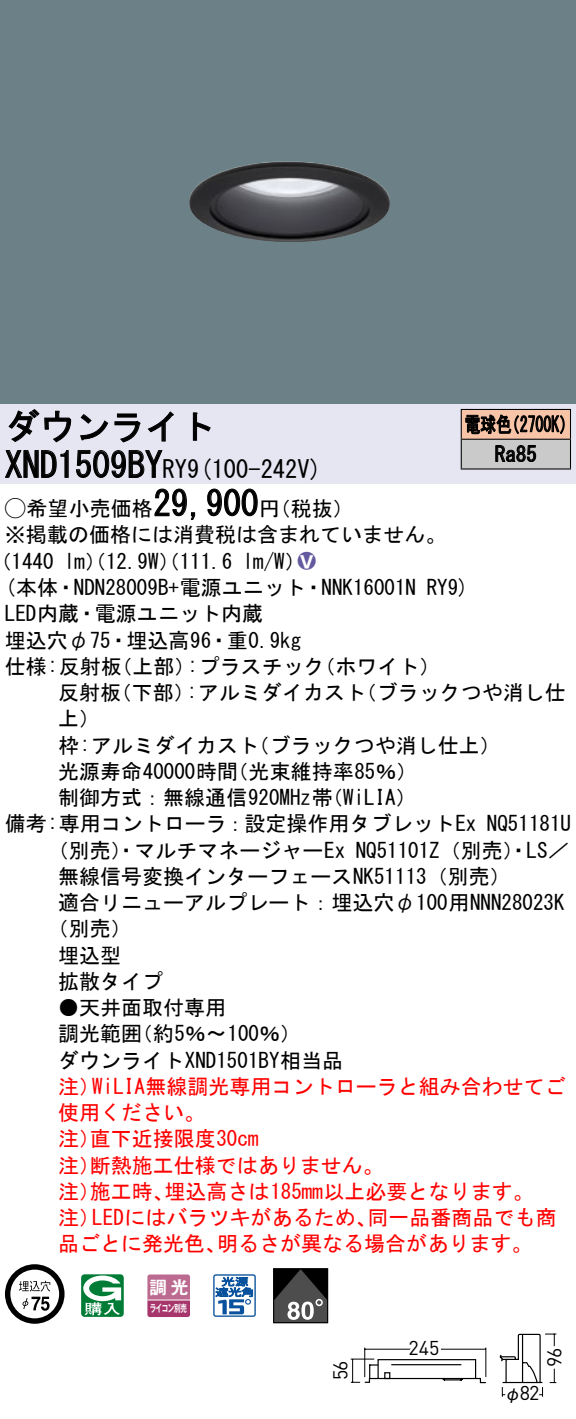
<style>
.page{position:relative;width:576px;height:1419px;background:#fff}
.page>*{position:absolute;margin:0;border:0;box-sizing:border-box;transform-origin:0 0}
.t1{font:35px "MS Gothic";color:#000}
.t2{font:24.5px "MS Gothic";color:#000}
.t3{font:21px/26.2px "MS Gothic";color:#000}
.t4{font:21px/26.2px "MS Gothic";color:#f00}
.t5{font:21px/29.8px "MS Gothic";color:#000;scale:.75 1}
.t6{font:21px "Ford Classification 1";color:#635aa0}
.t7{font:19.95px "DINOT";letter-spacing:-.03em;color:#000}
.t8{font:17.5px "Gothic MB101 Pro De Bold 90 pv RKSJ H";color:#fff}
.t9{font:17.5px "Gothic BBB Pro Medium 90 pv RKSJ H";color:#000}
.t10{font:10.15px "Gothic MB101 Pro De Bold 90 pv RKSJ H";letter-spacing:-.05em;color:#fff;scale:.65 1}
.s1{font-size:24.5px}
.s2{font-family:"Ford Classification 1"}
.s3{color:#fff}
</style>
<div class="page">
<div style="left:0;top:0;width:575px;height:404px;background:#6c8087"></div>
<img style="left:189px;top:161px;width:201px;height:81px">
<div style="left:0;top:404px;width:575px;height:79px;background:#e6e5f2"></div>
<svg style="left:8px;top:409px;width:64px;height:34px"></svg>
<svg style="left:80px;top:413px;width:60px;height:30px"></svg>
<svg style="left:147px;top:411px;width:26px;height:31px"></svg>
<svg style="left:192px;top:412px;width:19px;height:29px"></svg>
<svg style="left:5px;top:450px;width:64px;height:28px"></svg>
<svg style="left:76px;top:450px;width:87px;height:28px"></svg>
<svg style="left:154px;top:488px;width:42px;height:32px"></svg>
<svg style="left:207px;top:488px;width:51px;height:29px"></svg>
<svg style="left:5px;top:1264px;width:59px;height:60px"></svg>
<svg style="left:81px;top:1274px;width:43px;height:43px"></svg>
<svg style="left:147px;top:1274px;width:43px;height:43px;background:#b65b86"></svg>
<hr style="left:147px;top:1299px;width:43px;height:1px;background:#fff">
<svg style="left:213px;top:1274px;width:43px;height:43px"></svg>
<div style="left:273px;top:1268px;width:55px;height:55px;border:1px solid #000"></div>
<svg style="left:273px;top:1269px;width:54px;height:53px;background:#484848"></svg>
<div style="left:461px;top:409px;width:109px;height:30px;background:#f7c4a7"></div>
<div style="left:461px;top:439px;width:109px;height:30px;background:#cacaca"></div>
<hr style="left:460px;top:409px;width:110px;height:1px;background:#000">
<hr style="left:569px;top:410px;width:2px;height:29px;background:#000">
<hr style="left:460px;top:439px;width:110px;height:1px;background:#000">
<hr style="left:569px;top:440px;width:2px;height:28px;background:#000">
<hr style="left:460px;top:468px;width:110px;height:2px;background:#000">
<svg style="left:460px;top:410px;width:104px;height:58px"></svg>
<svg style="left:499px;top:1333px;width:58px;height:64px"></svg>
<svg style="left:350px;top:1347px;width:137px;height:37px"></svg>
<h1 class="t1" style="left:5px;top:409px;width:212px">ダウンライト</h1>
<p class="t2" style="left:187px;top:456px;width:136px">(9 100-242 (V</p>
<h1 class="t1" style="left:5px;top:447px;width:184px">XND1509BY<span class="s1">RY</span></h1>
<h1 class="t1" style="left:153px;top:486px;width:106px">29,900</h1>
<p class="t3" style="left:5px;top:495px;width:442px"><span class="s2">A</span>希望小売価格<br>※掲載の価格には消費税は含まれていません。</p>
<p class="t6" style="left:298px;top:550px;width:19px">2<span class="s3">8</span></p>
<p class="t3" style="left:259px;top:495px;width:96px">（円税抜(</p>
<p class="t3" style="left:243px;top:548px;width:64px">l m (W/</p>
<p class="t3" style="left:-9px;top:548px;width:65px">（1440</p>
<p class="t3" style="left:64px;top:548px;width:169px">lm）（12.9 ）（W 111.6</p>
<p class="t5" style="left:494px;top:409px;width:57px;text-indent:-30px">電球色<br>Ra85</p>
<p class="t5" style="left:504px;top:409px;width:96px">（2700 (K</p>
<p class="t3" style="left:5px;top:574px;width:412px">(本体・NDN28009 +B 電源ユニット・NNK16001N</p>
<p class="t3" style="left:5px;top:600px;width:259px">LED内蔵・電源ユニット内蔵</p>
<p class="t3" style="left:5px;top:627px;width:297px">埋込穴φ75・埋込高96・重0.9kg</p>
<p class="t3" style="left:314px;top:653px;width:127px">（ホワイト(</p>
<p class="t3" style="left:426px;top:574px;width:44px">RY (9</p>
<p class="t3" style="left:187px;top:653px;width:139px">:プラスチック</p>
<p class="t3" style="left:5px;top:653px;width:118px">仕様:反射板</p>
<p class="t3" style="left:111px;top:653px;width:85px">（上部）</p>
<p class="t3" style="left:58px;top:679px;width:64px">反射板上(</p>
<p class="t3" style="left:111px;top:679px;width:85px">（下部）</p>
<p class="t3" style="left:355px;top:679px;width:211px">（ブラックつや消し仕</p>
<p class="t3" style="left:187px;top:679px;width:181px">:アルミダイカスト</p>
<p class="t3" style="left:248px;top:732px;width:254px">（ブラックつや消し仕上(</p>
<p class="t3" style="left:227px;top:732px;width:191px;text-indent:-169px">枠:アルミダイカスト<br>（光束維持率85％(</p>
<p class="t3" style="left:58px;top:758px;width:181px">光源寿命40000時間</p>
<p class="t3" style="left:58px;top:784px;width:276px">制御方式：無線通信920MHz帯</p>
<p class="t3" style="left:322px;top:784px;width:96px">（WiLIA(</p>
<p class="t3" style="left:355px;top:810px;width:215px;text-indent:-350px">備考:専用コントローラ：設定操作用タブレットEx<br>NQ51101 （Z 別売）・LS／</p>
<p class="t3" style="left:486px;top:810px;width:85px">NQ51181U</p>
<p class="t3" style="left:48px;top:837px;width:299px">（別売）・マルチマネージャーEx</p>
<p class="t3" style="left:58px;top:863px;width:454px">無線信号変換インターフェースNK51113（別売(</p>
<p class="t3" style="left:58px;top:889px;width:507px">適合リニューアルプレート：埋込穴φ100用NNN28023K</p>
<p class="t3" style="left:48px;top:915px;width:85px">（別売(</p>
<p class="t3" style="left:58px;top:942px;width:64px">埋込型</p>
<p class="t3" style="left:58px;top:968px;width:106px">拡散タイプ</p>
<p class="t3" style="left:132px;top:994px;width:171px;text-indent:-73px">●天井面取付専用<br>（約5％〜100％(</p>
<p class="t3" style="left:58px;top:1020px;width:286px">調光範囲<br>ダウンライトXND1501BY相当品</p>
<p class="t4" style="left:92px;top:1073px;width:475px">WiLIA無線調光専用コントローラと組み合わせてご</p>
<p class="t4" style="left:58px;top:1073px;width:43px">注）</p>
<p class="t4" style="left:58px;top:1099px;width:148px">使用ください。</p>
<p class="t4" style="left:90px;top:1125px;width:170px">直下近接限度30cm</p>
<p class="t4" style="left:90px;top:1125px;width:295px;text-indent:-32px">注）<br>断熱施工仕様ではありません。</p>
<p class="t4" style="left:58px;top:1152px;width:43px">注）</p>
<p class="t4" style="left:164px;top:1178px;width:370px">埋込高さは185mm以上必要となります。</p>
<p class="t4" style="left:90px;top:1178px;width:85px">施工時、</p>
<p class="t4" style="left:58px;top:1178px;width:43px">注）</p>
<p class="t4" style="left:92px;top:1204px;width:286px">LEDにはバラツキがあるため、</p>
<p class="t4" style="left:367px;top:1204px;width:190px">同一品番商品でも商</p>
<p class="t4" style="left:58px;top:1204px;width:43px">注）</p>
<p class="t4" style="left:58px;top:1230px;width:169px">品ごとに発光色、</p>
<p class="t4" style="left:217px;top:1230px;width:317px">明るさが異なる場合があります。</p>
<p class="t8" style="left:149px;top:1272px;width:41px">調光</p>
<p class="t10" style="left:150px;top:1300px;width:59px">ライコン別売</p>
<p class="t7" style="left:327px;top:1380px;width:22px;rotate:-90deg">56</p>
<p class="t7" style="left:408px;top:1334px;width:33px">245</p>
<p class="t7" style="left:519px;top:1379px;width:21px">82</p>
<p class="t9" style="left:504px;top:1379px;width:19px">φ</p>
<p class="t7" style="left:540px;top:1367px;width:21px;rotate:-90deg">96</p>
</div>
